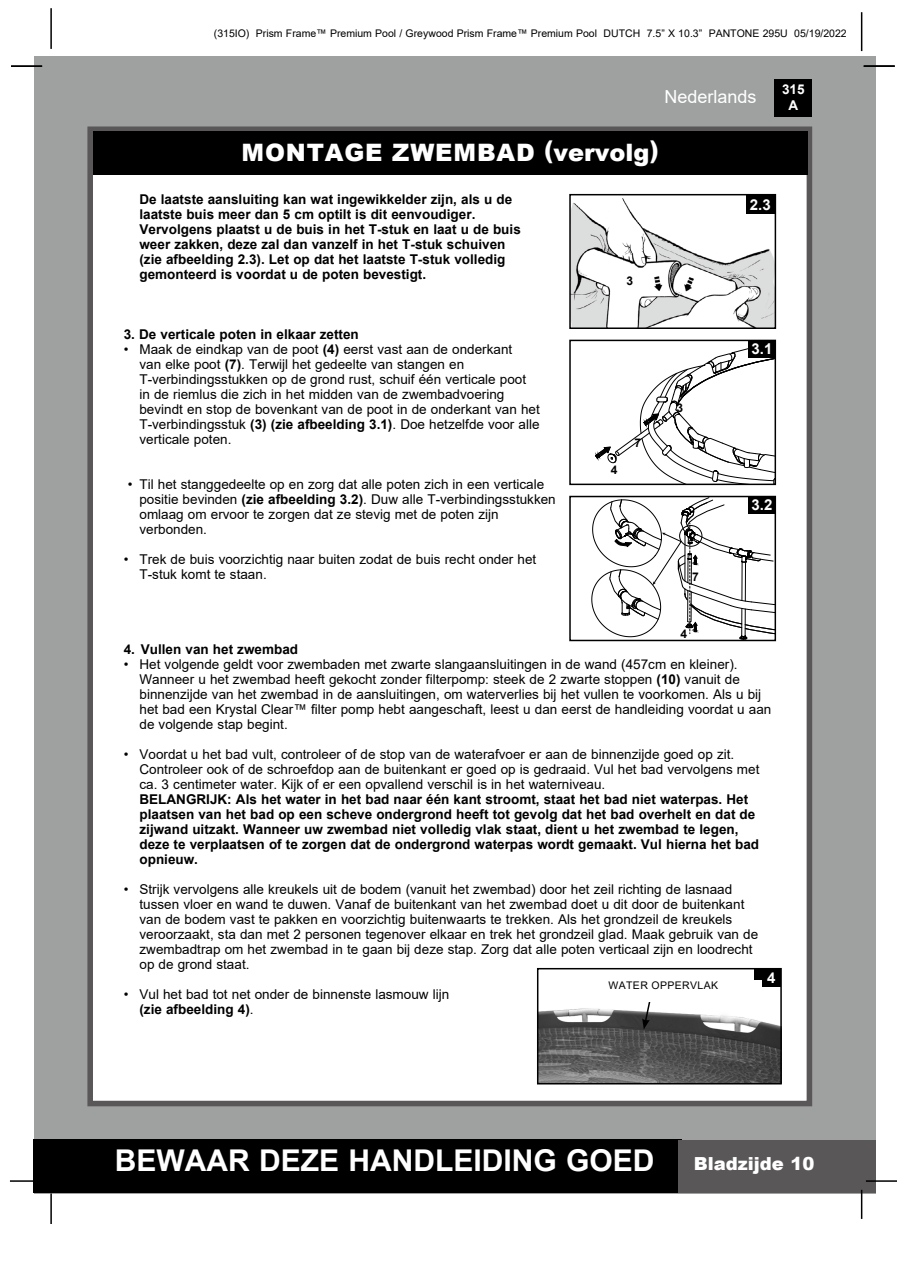
<style>
.page{position:relative;width:897px;height:1264px;background:#fff}
.page>*{position:absolute;margin:0;border:0;box-sizing:border-box;transform-origin:0 0}
.t1{font:700 30px "Arial";color:#fff}
.t2{font:900 24px "Arial";letter-spacing:.035em;color:#fff}
.t3{font:900 18px "Arial";color:#fff}
.t4{font:18px "Arial";color:#fff}
.t5{font:700 15px "Arial";color:#fff}
.t6{font:13.5px/15px "Arial";color:#000}
.t7{font:700 13.5px/15px "Arial";color:#000}
.t8{font:700 13.5px/16.2px "Arial";color:#fff;text-align:center}
.t9{font:700 12px "Arial";color:#000}
.t10{font:10.5px "Arial";color:#000}
.t11{font:10.5px "Arial";letter-spacing:.035em;color:#000}
.s1{font-weight:700}
</style>
<div class="page">
<div style="left:34px;top:56px;width:841px;height:1137px;background:#9fa0a0"></div>
<div style="left:774px;top:79px;width:38px;height:38px;background:#000"></div>
<hr style="left:50px;top:8px;width:2px;height:41px;background:#000">
<hr style="left:860px;top:12px;width:2px;height:39px;background:#000">
<div style="left:33px;top:1140px;width:648px;height:53px;background:#000"></div>
<div style="left:678px;top:1140px;width:197px;height:53px;background:#595757"></div>
<hr style="left:865px;top:1180px;width:31px;height:1px;background:#000">
<hr style="left:860px;top:1189px;width:2px;height:30px;background:#000">
<hr style="left:50px;top:1193px;width:2px;height:31px;background:#000">
<hr style="left:10px;top:1180px;width:31px;height:1px;background:#000">
<div style="left:87px;top:126px;width:725px;height:980px;background:#fff;border:6px solid #595757"></div>
<div style="left:93px;top:131px;width:714px;height:44px;background:#000"></div>
<hr style="left:863px;top:65px;width:31px;height:2px;background:#000">
<hr style="left:11px;top:65px;width:31px;height:2px;background:#000">
<img style="left:540px;top:986px;width:238px;height:95px">
<div style="left:537px;top:968px;width:244px;height:116px;border:2px solid #000"></div>
<div style="left:753px;top:969px;width:27px;height:17px;background:#000"></div>
<svg style="left:642px;top:1002px;width:11px;height:27px"></svg>
<div style="left:606px;top:980px;width:155px;height:22px;background:#fff"></div>
<svg style="left:591px;top:499px;width:182px;height:139px"></svg>
<div style="left:569px;top:496px;width:207px;height:145px;border:2px solid #000"></div>
<div style="left:748px;top:496px;width:27px;height:17px;background:#000"></div>
<svg style="left:595px;top:348px;width:178px;height:134px"></svg>
<div style="left:569px;top:340px;width:207px;height:145px;border:2px solid #000"></div>
<div style="left:748px;top:340px;width:27px;height:17px;background:#000"></div>
<img style="left:572px;top:198px;width:201px;height:128px">
<div style="left:569px;top:194px;width:207px;height:135px;border:2px solid #000"></div>
<div style="left:746px;top:195px;width:29px;height:19px;background:#000"></div>
<p class="t10" style="left:214px;top:26px;width:634px">(315IO) Prism Frame™ Premium Pool / Greywood Prism Frame™ Premium Pool DUTCH 7.5” X 10.3” PANTONE 295U 05/19/2022</p>
<h3 class="t4" style="left:664px;top:84px;width:94px">Nederlands</h3>
<h2 class="t2" style="left:241px;top:135px;width:418px">MONTAGE ZWEMBAD (vervolg)</h2>
<p class="t7" style="left:139px;top:192px;width:383px">De laatste aansluiting kan wat ingewikkelder zijn, als u de laatste buis meer dan 5 cm optilt is dit eenvoudiger.<br>Vervolgens plaatst u de buis in het T-stuk en laat u de buis weer zakken, deze zal dan vanzelf in het T-stuk schuiven (zie afbeelding 2.3). Let op dat het laatste T-stuk volledig gemonteerd is voordat u de poten bevestigt.</p>
<p class="t9" style="left:626px;top:273px;width:8px">3</p>
<p class="t5" style="left:749px;top:194px;width:22px">2.3</p>
<p class="t8" style="left:782px;top:81px;width:24px">315<br>A</p>
<p class="t7" style="left:124px;top:327px;width:236px">3. De verticale poten in elkaar zetten</p>
<p class="t6" style="left:139px;top:341px;width:402px;text-indent:-16px">• Maak de eindkap van de poot <span class="s1">(4)</span> eerst vast aan de onderkant<br>van elke poot <span class="s1">(7)</span>. Terwijl het gedeelte van stangen en T-verbindingsstukken op de grond rust, schuif één verticale poot in de riemlus die zich in het midden van de zwembadvoering bevindt en stop de bovenkant van de poot in de onderkant van het T-verbindingsstuk <span class="s1">(3) (zie afbeelding 3.1)</span>. Doe hetzelfde voor alle verticale poten.</p>
<p class="t6" style="left:139px;top:476px;width:418px;text-indent:-12px">• Til het stanggedeelte op en zorg dat alle poten zich in een verticale positie bevinden <span class="s1">(zie afbeelding 3.2)</span>. Duw alle T-verbindingsstukken omlaag om ervoor te zorgen dat ze stevig met de poten zijn verbonden.</p>
<p class="t6" style="left:139px;top:551px;width:398px;text-indent:-16px">• Trek de buis voorzichtig naar buiten zodat de buis recht onder het<br>T-stuk komt te staan.</p>
<p class="t9" style="left:610px;top:461px;width:8px">4</p>
<p class="t9" style="left:634px;top:434px;width:8px">7</p>
<p class="t9" style="left:676px;top:399px;width:8px">3</p>
<p class="t9" style="left:692px;top:568px;width:8px">7</p>
<p class="t5" style="left:751px;top:338px;width:22px">3.1</p>
<p class="t5" style="left:751px;top:494px;width:22px">3.2</p>
<p class="t9" style="left:680px;top:625px;width:8px">4</p>
<p class="t7" style="left:124px;top:642px;width:176px">4. Vullen van het zwembad</p>
<p class="t6" style="left:139px;top:656px;width:633px;text-indent:-16px">• Het volgende geldt voor zwembaden met zwarte slangaansluitingen in de wand (457cm en kleiner).<br>Wanneer u het zwembad heeft gekocht zonder filterpomp: steek de 2 zwarte stoppen <span class="s1">(10)</span> vanuit de binnenzijde van het zwembad in de aansluitingen, om waterverlies bij het vullen te voorkomen. Als u bij het bad een Krystal Clear™ filter pomp hebt aangeschaft, leest u dan eerst de handleiding voordat u aan de volgende stap begint.</p>
<p class="t6" style="left:139px;top:746px;width:621px;text-indent:-16px">• Voordat u het bad vult, controleer of de stop van de waterafvoer er aan de binnenzijde goed op zit.<br>Controleer ook of de schroefdop aan de buitenkant er goed op is gedraaid. Vul het bad vervolgens met ca. 3 centimeter water. Kijk of er een opvallend verschil is in het waterniveau.</p>
<p class="t7" style="left:139px;top:792px;width:621px">BELANGRIJK: Als het water in het bad naar één kant stroomt, staat het bad niet waterpas. Het plaatsen van het bad op een scheve ondergrond heeft tot gevolg dat het bad overhelt en dat de zijwand uitzakt. Wanneer uw zwembad niet volledig vlak staat, dient u het zwembad te legen, deze te verplaatsen of te zorgen dat de ondergrond waterpas wordt gemaakt. Vul hierna het bad opnieuw.</p>
<p class="t6" style="left:139px;top:881px;width:620px;text-indent:-16px">• Strijk vervolgens alle kreukels uit de bodem (vanuit het zwembad) door het zeil richting de lasnaad tussen vloer en wand te duwen. Vanaf de buitenkant van het zwembad doet u dit door de buitenkant van de bodem vast te pakken en voorzichtig buitenwaarts te trekken. Als het grondzeil de kreukels veroorzaakt, sta dan met 2 personen tegenover elkaar en trek het grondzeil glad. Maak gebruik van de zwembadtrap om het zwembad in te gaan bij deze stap. Zorg dat alle poten verticaal zijn en loodrecht op de grond staat.</p>
<p class="t6" style="left:139px;top:986px;width:311px;text-indent:-16px">• Vul het bad tot net onder de binnenste lasmouw lijn <span class="s1">(zie afbeelding 4)</span>.</p>
<p class="t5" style="left:767px;top:967px;width:10px">4</p>
<p class="t11" style="left:608px;top:978px;width:111px">WATER OPPERVLAK</p>
<h1 class="t1" style="left:115px;top:1139px;width:541px">BEWAAR DEZE HANDLEIDING GOED</h1>
<h3 class="t3" style="left:693px;top:1150px;width:122px">Bladzijde 10</h3>
</div>
